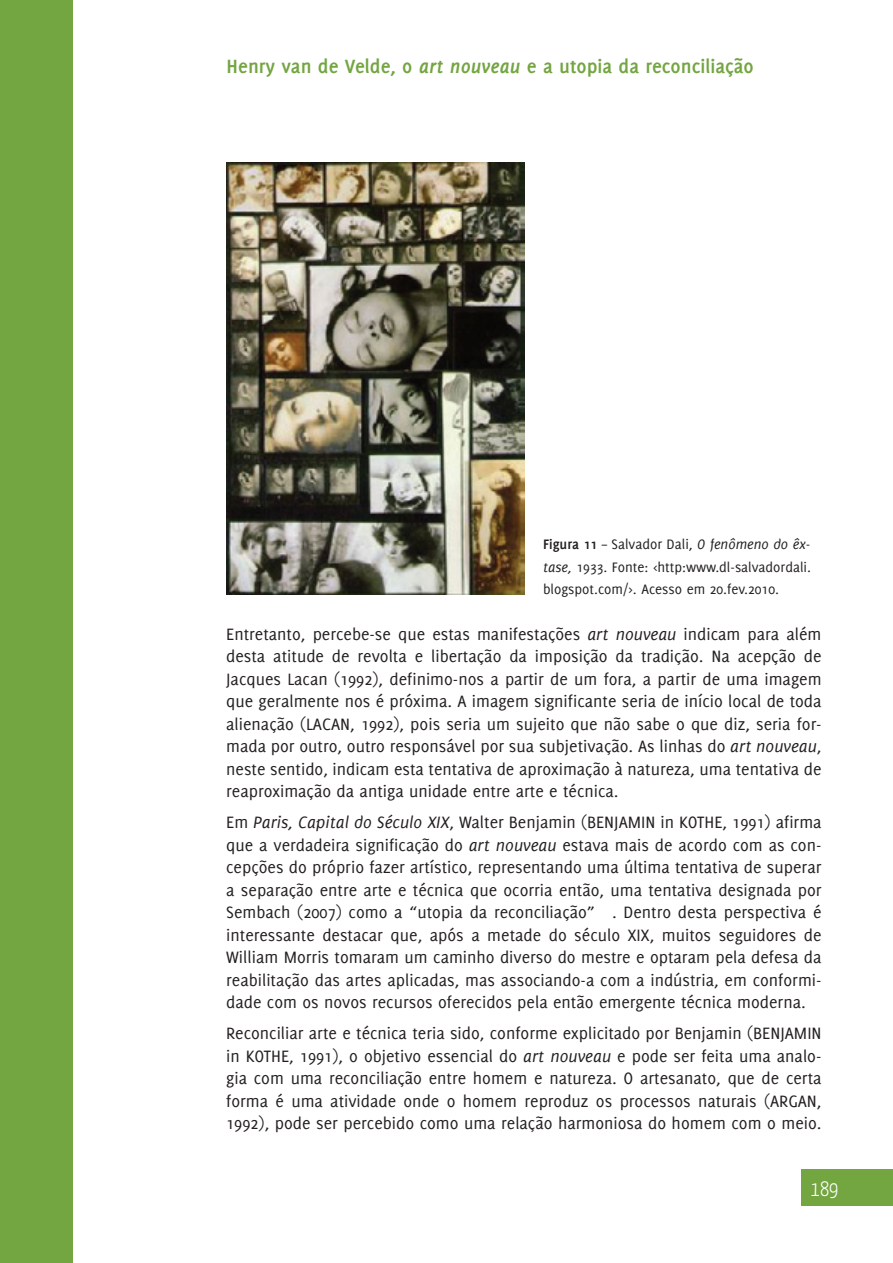
<style>
.page{position:relative;width:893px;height:1263px;background:#fff}
.page>*{position:absolute;margin:0;border:0;box-sizing:border-box;transform-origin:0 0}
.t1{font:700 21px "Delicious";color:#73a541}
.t2{font:300 21px "Yanone Kaffeesatz";color:#fff}
.t3{font:18px/22.5px "Delicious";color:#231f20;text-align:justify}
.t4{font:15px/22.5px "Delicious";color:#231f20;text-align:justify}
.s1{font-style:italic}
.s2{font-weight:700}
</style>
<div class="page">
<div style="left:0;top:0;width:72px;height:1263px;background:#73a541"></div>
<div style="left:802px;top:1170px;width:91px;height:36px;background:#73a541"></div>
<img style="left:227px;top:162px;width:297px;height:432px">
<p class="t1" style="left:227px;top:54px;width:529px">Henry van de Velde, o <span class="s1">art nouveau</span> e a utopia da reconciliação</p>
<p class="t4" style="left:543px;top:533px;width:270px"><span class="s2">Figura 11</span> – Salvador Dali, <span class="s1">O fenômeno do êx&shy;tase,</span> 1933. Fonte: &lt;http:www.dl-salvadordali. blogspot.com/&gt;. Acesso em 20.fev.2010.</p>
<p class="t3" style="left:226px;top:622px;width:597px">Entretanto, percebe-se que estas manifestações <span class="s1">art nouveau</span> indicam para além desta atitude de revolta e libertação da imposição da tradição. Na acepção de Jacques Lacan (1992), definimo-nos a partir de um fora, a partir de uma imagem que geralmente nos é próxima. A imagem significante seria de início local de toda alienação (LACAN, 1992), pois seria um sujeito que não sabe o que diz, seria for&shy;mada por outro, outro responsável por sua subjetivação. As linhas do <span class="s1">art nouveau</span>, neste sentido, indicam esta tentativa de aproximação à natureza, uma tentativa de reaproximação da antiga unidade entre arte e técnica.</p>
<p class="t3" style="left:226px;top:811px;width:597px">Em <span class="s1">Paris, Capital do Século XIX</span>, Walter Benjamin (BENJAMIN in KOTHE, 1991) afirma que a verdadeira significação do <span class="s1">art nouveau</span> estava mais de acordo com as con&shy;cepções do próprio fazer artístico, representando uma última tentativa de superar a separação entre arte e técnica que ocorria então, uma tentativa designada por Sembach (2007) como a “utopia da reconciliação” . Dentro desta perspectiva é interessante destacar que, após a metade do século XIX, muitos seguidores de William Morris tomaram um caminho diverso do mestre e optaram pela defesa da reabilitação das artes aplicadas, mas associando-a com a indústria, em conformi&shy;dade com os novos recursos oferecidos pela então emergente técnica moderna.</p>
<p class="t3" style="left:226px;top:1022px;width:597px">Reconciliar arte e técnica teria sido, conforme explicitado por Benjamin (BENJAMIN in KOTHE, 1991), o objetivo essencial do <span class="s1">art nouveau</span> e pode ser feita uma analo&shy;gia com uma reconciliação entre homem e natureza. O artesanato, que de certa forma é uma atividade onde o homem reproduz os processos naturais (ARGAN, 1992), pode ser percebido como uma relação harmoniosa do homem com o meio.</p>
<p class="t2" style="left:811px;top:1176px;width:29px">189</p>
</div>
